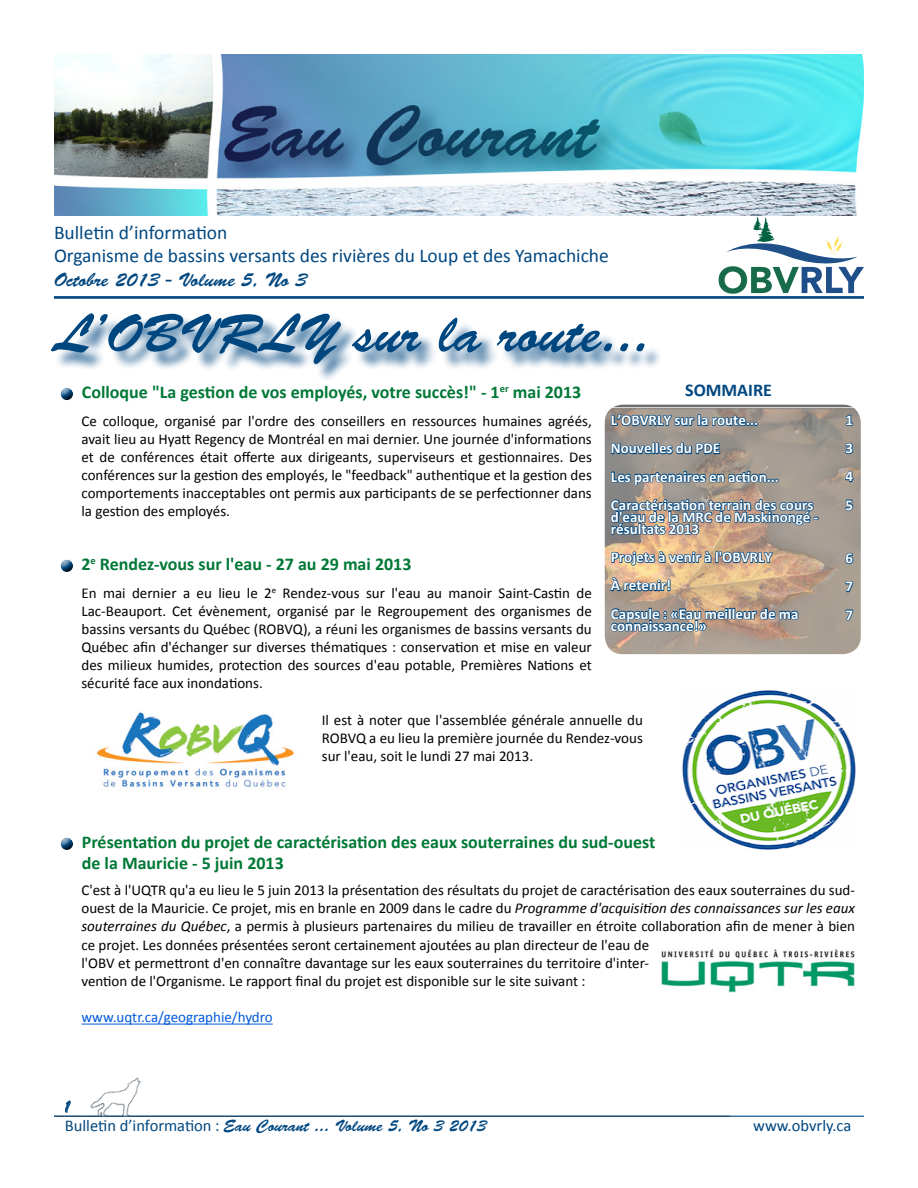
<style>
.page{position:relative;width:918px;height:1188px;background:#fff}
.page>*{position:absolute;margin:0;border:0;box-sizing:border-box;transform-origin:0 0}
.t1{font:54px "Brush Script Std";color:#004780}
.t2{font:19.5px/23.4px "Calibri";color:#004780}
.t3{font:19.5px "Brush Script Std";color:#004780}
.t4{font:700 18px/21.6px "Calibri";color:#007836}
.t5{font:700 18px "Calibri";color:#004780}
.t6{font:18px "Brush Script";color:#004780}
.t7{font:16.5px "Brush Script Std";color:#004780}
.t8{font:16.5px "Calibri";color:#004780}
.t9{font:15px/18px "Calibri";color:#000;text-align:justify}
.t10{font:700 15px/28.2px "Calibri";color:#fff}
.t11{font:15px "Calibri";color:#005adc}
.s1{font-style:italic}
.s2{font-family:"Calibri"}
</style>
<div class="page">
<img style="left:605px;top:405px;width:256px;height:249px">
<img style="left:54px;top:54px;width:810px;height:162px">
<hr style="left:54px;top:296px;width:810px;height:3px;background:#004780">
<svg style="left:719px;top:217px;width:145px;height:77px"></svg>
<div style="left:54px;top:316px;width:609px;height:67px;background:#004780;opacity:.75"></div>
<svg style="left:610px;top:406px;width:210px;height:285px;background:#a29e99"></svg>
<hr style="left:54px;top:1116px;width:810px;height:1px;background:#004780">
<img style="left:54px;top:1077px;width:675px;height:40px">
<svg style="left:65px;top:1100px;width:6px;height:13px"></svg>
<svg style="left:845px;top:414px;width:9px;height:12px"></svg>
<svg style="left:844px;top:442px;width:10px;height:13px"></svg>
<svg style="left:844px;top:468px;width:11px;height:15px"></svg>
<svg style="left:845px;top:499px;width:9px;height:13px"></svg>
<svg style="left:844px;top:552px;width:10px;height:13px"></svg>
<svg style="left:845px;top:580px;width:9px;height:19px"></svg>
<svg style="left:845px;top:609px;width:9px;height:18px"></svg>
<img style="left:682px;top:691px;width:174px;height:159px">
<div style="left:50px;top:377px;width:31px;height:24px;background:#fff"></div>
<div style="left:54px;top:383px;width:30px;height:18px;background:#000;opacity:.75"></div>
<div style="left:54px;top:555px;width:30px;height:18px;background:#000;opacity:.75"></div>
<img style="left:96px;top:712px;width:198px;height:77px">
<div style="left:54px;top:833px;width:30px;height:18px;background:#000;opacity:.75"></div>
<img style="left:661px;top:949px;width:194px;height:43px">
<hr style="left:81px;top:1024px;width:192px;height:1px;background:#005adc">
<h2 class="t2" style="left:54px;top:221px;width:556px">Bulletin d’information<br>Organisme de bassins versants des rivières du Loup et des Yamachiche</h2>
<h2 class="t3" style="left:54px;top:268px;width:254px">Octobre 2013 - Volume 5, No 3</h2>
<h1 class="t1" style="left:54px;top:303px;width:597px">L’OBVRLY sur la route...</h1>
<p class="t5" style="left:685px;top:379px;width:88px">SOMMAIRE</p>
<p class="t4" style="left:82px;top:381px;width:501px">Colloque "La gestion de vos employés, votre succès!" - 1<sup>er</sup> mai 2013</p>
<p class="t9" style="left:81px;top:412px;width:512px">Ce colloque, organisé par l'ordre des conseillers en ressources humaines agréés, avait lieu au Hyatt Regency de Montréal en mai dernier. Une journée d'informations et de conférences était offerte aux dirigeants, superviseurs et gestionnaires. Des conférences sur la gestion des employés, le "feedback" authentique et la gestion des comportements inacceptables ont permis aux participants de se perfectionner dans la gestion des employés.</p>
<p class="t4" style="left:81px;top:553px;width:332px">2<sup>e</sup> Rendez-vous sur l'eau - 27 au 29 mai 2013</p>
<p class="t9" style="left:81px;top:584px;width:512px">En mai dernier a eu lieu le 2<sup>e</sup> Rendez-vous sur l'eau au manoir Saint-Castin de Lac-Beauport. Cet évènement, organisé par le Regroupement des organismes de bassins versants du Québec (ROBVQ), a réuni les organismes de bassins versants du Québec afin d'échanger sur diverses thématiques : conservation et mise en valeur des milieux humides, protection des sources d'eau potable, Premières Nations et sécurité face aux inondations.</p>
<p class="t9" style="left:322px;top:711px;width:323px">Il est à noter que l'assemblée générale annuelle du ROBVQ a eu lieu la première journée du Rendez-vous sur l'eau, soit le lundi 27 mai 2013.</p>
<p class="t10" style="left:611px;top:406px;width:204px">L’OBVRLY sur la route...<br>Nouvelles du PDE<br>Les partenaires en action...<br>Caractérisation terrain des cours</p>
<p class="t10" style="left:611px;top:511px;width:209px;line-height:12px">d'eau de la MRC de Maskinongé - résultats 2013</p>
<p class="t10" style="left:611px;top:543px;width:189px">Projets à venir à l'OBVRLY<br>À retenir!<br>Capsule : «Eau meilleur de ma</p>
<p class="t10" style="left:611px;top:612px;width:97px">connaissance!»</p>
<p class="t10" style="left:846px;top:406px;width:9px;text-align:justify">1<br>3<br>4<br>5</p>
<p class="t10" style="left:846px;top:544px;width:9px;text-align:justify">6<br>7<br>7</p>
<p class="t4" style="left:82px;top:831px;width:575px">Présentation du projet de caractérisation des eaux souterraines du sud-ouest de la Mauricie - 5 juin 2013</p>
<p class="t9" style="left:81px;top:881px;width:775px;text-align:left">C'est à l'UQTR qu'a eu lieu le 5 juin 2013 la présentation des résultats du projet de caractérisation des eaux souterraines du sud&shy;ouest de la Mauricie. Ce projet, mis en branle en 2009 dans le cadre du <span class="s1">Programme d'acquisition des connaissances sur les eaux souterraines du Québec</span>, a permis à plusieurs partenaires du milieu de travailler en étroite collaboration afin de mener à bien ce projet. Les données présentées seront certainement ajoutées au plan directeur de l'eau de<br>l'OBV et permettront d'en connaître davantage sur les eaux souterraines du territoire d'inter-<br>vention de l'Organisme. Le rapport final du projet est disponible sur le site suivant :</p>
<p class="t11" style="left:81px;top:1008px;width:193px">www.uqtr.ca/geographie/hydro</p>
<p class="t6" style="left:65px;top:1096px;width:6px">1</p>
<p class="t7" style="left:65px;top:1117px;width:423px"><span class="s2">Bulletin d’information :</span> Eau Courant ... Volume 5, No 3 2013</p>
<p class="t8" style="left:753px;top:1115px;width:100px">www.obvrly.ca</p>
</div>
